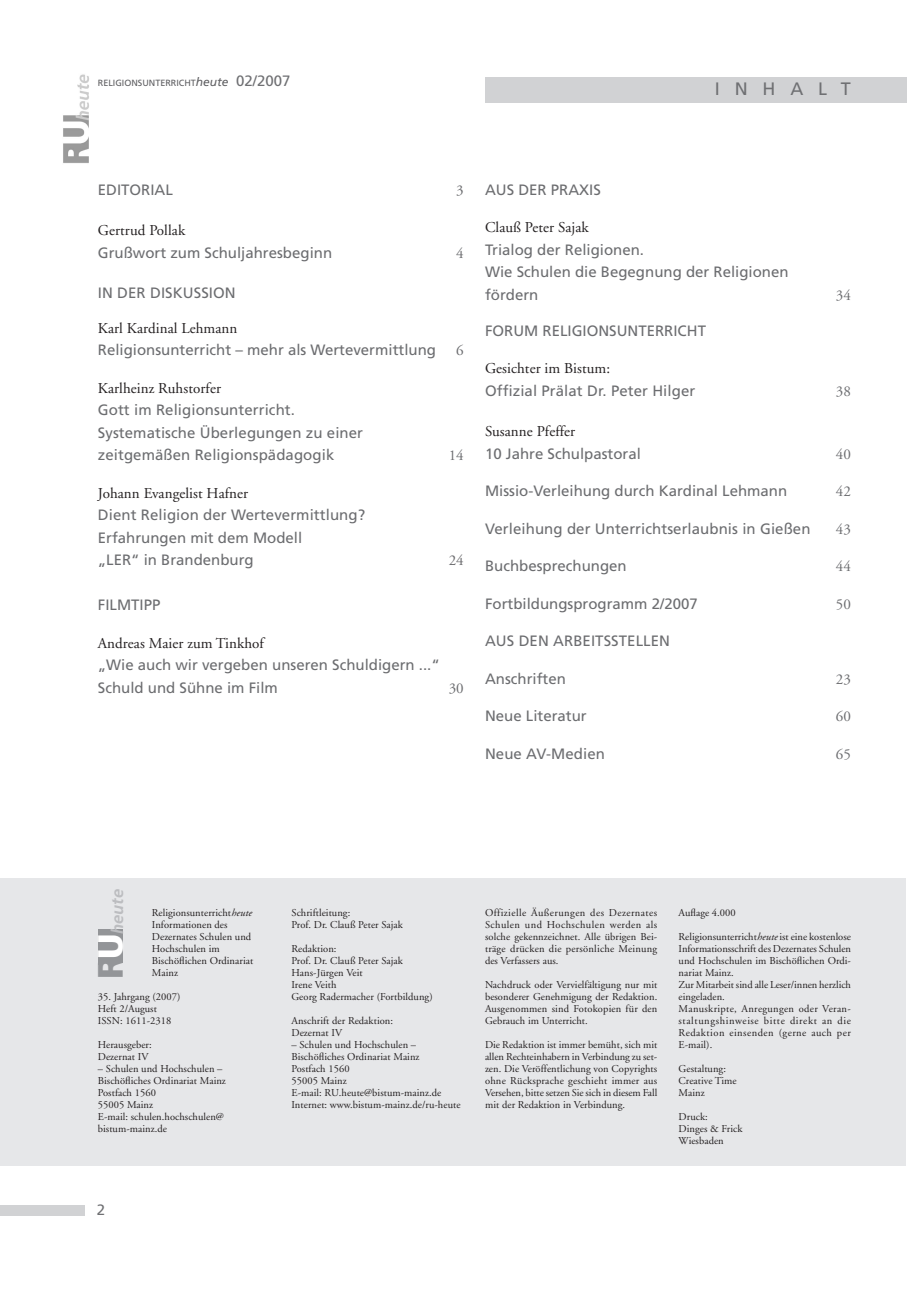
<style>
.page{position:relative;width:919px;height:1289px;background:#fff}
.page>*{position:absolute;margin:0;border:0;box-sizing:border-box;transform-origin:0 0}
.t1{font:18px "Frutiger";letter-spacing:.82em;color:#6f7073}
.t2{font:italic 700 16.5px "Frutiger";color:#bcbdc0}
.t3{font:15px/22.5px "Frutiger";color:#6c6d70}
.t4{font:15px "Adobe Garamond";letter-spacing:.005em;color:#231f20}
.t5{font:15px "Adobe Garamond";color:#6c6d70}
.t6{font:15px "Adobe Garamond";color:#6b6b6e}
.t7{font:15px "Frutiger";color:#6f7073}
.t8{font:10.5px/12px "Adobe Garamond";letter-spacing:.005em;color:#231f20}
.t9{font:9px "Frutiger";color:#5f5f62}
.s1{font-style:italic;font-size:12px}
.s2{font-size:15px;color:#6f7073}
.s3{font-weight:900;font-style:normal;font-size:35.25px;color:#939598}
.s4{font-weight:900;font-style:normal;font-size:35.25px;color:#fff}
.s5{font-style:italic}
</style>
<div class="page">
<div style="left:0;top:1205px;width:85px;height:10px;background:#d1d2d4"></div>
<img style="left:63px;top:74px;width:26px;height:89px">
<div style="left:0;top:878px;width:906px;height:287px;background:#e6e7e9"></div>
<div style="left:485px;top:77px;width:421px;height:25px;background:#d1d2d4"></div>
<div style="left:98px;top:928px;width:25px;height:34px;background:#939598"></div>
<p class="t9" style="left:98px;top:78px;width:194px">RELIGIONSUNTERRICHT<span class="s1">heute</span> <span class="s2">02/2007</span></p>
<h1 class="t1" style="left:714px;top:78px;width:137px">INHALT</h1>
<h3 class="t3" style="left:98px;top:178px;width:77px">EDITORIAL</h3>
<h3 class="t5" style="left:456px;top:182px;width:9px">3</h3>
<h3 class="t4" style="left:98px;top:222px;width:89px">Gertrud Pollak</h3>
<h3 class="t3" style="left:98px;top:241px;width:236px">Grußwort zum Schuljahresbeginn</h3>
<h3 class="t5" style="left:456px;top:245px;width:9px">4</h3>
<h3 class="t3" style="left:98px;top:282px;width:139px">IN DER DISKUSSION</h3>
<h3 class="t4" style="left:98px;top:320px;width:141px">Karl Kardinal Lehmann</h3>
<h3 class="t3" style="left:98px;top:339px;width:339px">Religionsunterricht – mehr als Wertevermittlung</h3>
<h3 class="t5" style="left:456px;top:342px;width:9px">6</h3>
<h3 class="t4" style="left:98px;top:380px;width:125px">Karlheinz Ruhstorfer</h3>
<h3 class="t3" style="left:98px;top:399px;width:267px">Gott im Religionsunterricht.<br>Systematische Überlegungen zu einer zeitgemäßen Religionspädagogik</h3>
<h3 class="t5" style="left:448px;top:447px;width:17px">14</h3>
<h3 class="t4" style="left:98px;top:485px;width:152px">Johann Evangelist Hafner</h3>
<h3 class="t3" style="left:98px;top:504px;width:269px">Dient Religion der Wertevermittlung?<br>Erfahrungen mit dem Modell<br>„LER“ in Brandenburg</h3>
<h3 class="t6" style="left:449px;top:552px;width:16px">24</h3>
<h3 class="t3" style="left:98px;top:594px;width:64px">FILMTIPP</h3>
<h3 class="t4" style="left:98px;top:635px;width:168px">Andreas Maier zum Tinkhof</h3>
<h3 class="t3" style="left:98px;top:654px;width:343px">„Wie auch wir vergeben unseren Schuldigern ...“<br>Schuld und Sühne im Film</h3>
<h3 class="t5" style="left:449px;top:680px;width:16px">30</h3>
<h3 class="t3" style="left:485px;top:178px;width:117px">AUS DER PRAXIS</h3>
<h3 class="t4" style="left:485px;top:219px;width:105px">Clauß Peter Sajak</h3>
<h3 class="t3" style="left:485px;top:238px;width:305px">Trialog der Religionen.<br>Wie Schulen die Begegnung der Religionen fördern</h3>
<h3 class="t5" style="left:835px;top:287px;width:16px">34</h3>
<h3 class="t3" style="left:485px;top:319px;width:222px">FORUM RELIGIONSUNTERRICHT</h3>
<h3 class="t4" style="left:485px;top:360px;width:127px">Gesichter im Bistum:</h3>
<h3 class="t3" style="left:485px;top:379px;width:212px">Offizial Prälat Dr. Peter Hilger</h3>
<h3 class="t5" style="left:835px;top:383px;width:17px">38</h3>
<h3 class="t4" style="left:485px;top:423px;width:92px">Susanne Pfeffer</h3>
<h3 class="t3" style="left:485px;top:442px;width:157px">10 Jahre Schulpastoral</h3>
<h3 class="t5" style="left:835px;top:446px;width:16px">40</h3>
<h3 class="t3" style="left:485px;top:480px;width:303px">Missio-Verleihung durch Kardinal Lehmann</h3>
<h3 class="t5" style="left:835px;top:483px;width:16px">42</h3>
<h3 class="t3" style="left:485px;top:517px;width:327px">Verleihung der Unterrichtserlaubnis in Gießen</h3>
<h3 class="t5" style="left:835px;top:521px;width:17px">43</h3>
<h3 class="t3" style="left:485px;top:555px;width:143px">Buchbesprechungen</h3>
<h3 class="t5" style="left:835px;top:558px;width:16px">44</h3>
<h3 class="t3" style="left:485px;top:592px;width:214px">Fortbildungsprogramm 2/2007</h3>
<h3 class="t5" style="left:835px;top:596px;width:16px">50</h3>
<h3 class="t3" style="left:485px;top:630px;width:186px">AUS DEN ARBEITSSTELLEN</h3>
<h3 class="t3" style="left:485px;top:667px;width:82px">Anschriften</h3>
<h3 class="t5" style="left:835px;top:671px;width:16px">23</h3>
<h3 class="t3" style="left:485px;top:705px;width:103px">Neue Literatur</h3>
<h3 class="t5" style="left:835px;top:708px;width:16px">60</h3>
<h3 class="t3" style="left:485px;top:742px;width:121px">Neue AV-Medien</h3>
<h3 class="t5" style="left:835px;top:746px;width:17px">65</h3>
<h2 class="t2" style="left:108px;top:978px;width:91px;rotate:-90deg"><span class="s3">R</span><span class="s4">U</span>heute</h2>
<p class="t8" style="left:152px;top:906px;width:103px">Religionsunterricht<span class="s5">heute<br></span>Informationen des<br>Dezernates Schulen und<br>Hochschulen im<br>Bischöflichen Ordinariat<br>Mainz</p>
<p class="t8" style="left:98px;top:990px;width:84px">35. Jahrgang (2007)<br>Heft 2/August<br>ISSN: 1611-2318</p>
<p class="t8" style="left:98px;top:1038px;width:55px">Herausgeber:<br>Dezernat IV</p>
<p class="t8" style="left:98px;top:1062px;width:130px">– Schulen und Hochschulen –<br>Bischöfliches Ordinariat Mainz<br>Postfach 1560<br>55005 Mainz<br>E-mail: schulen.hochschulen@ bistum-mainz.de</p>
<h3 class="t7" style="left:97px;top:1201px;width:10px">2</h3>
<p class="t8" style="left:291px;top:906px;width:113px">Schriftleitung:<br>Prof. Dr. Clauß Peter Sajak</p>
<p class="t8" style="left:291px;top:942px;width:143px">Redaktion:<br>Prof. Dr. Clauß Peter Sajak<br>Hans-Jürgen Veit<br>Irene Veith<br>Georg Radermacher (Fortbildung)</p>
<p class="t8" style="left:291px;top:1014px;width:103px">Anschrift der Redaktion:<br>Dezernat IV</p>
<p class="t8" style="left:291px;top:1038px;width:170px">– Schulen und Hochschulen –<br>Bischöfliches Ordinariat Mainz<br>Postfach 1560<br>55005 Mainz<br>E-mail: RU.heute@bistum-mainz.de<br>Internet: www.bistum-mainz.de/ru-heute</p>
<p class="t8" style="left:485px;top:906px;width:174px;text-align:justify">Offizielle Äußerungen des Dezernates Schulen und Hochschulen werden als solche gekennzeichnet. Alle übrigen Bei&shy;träge drücken die persönliche Meinung des Verfassers aus.</p>
<p class="t8" style="left:485px;top:978px;width:174px;text-align:justify">Nachdruck oder Vervielfältigung nur mit besonderer Genehmigung der Redaktion.<br>Ausgenommen sind Fotokopien für den Gebrauch im Unterricht.</p>
<p class="t8" style="left:485px;top:1038px;width:174px;text-align:justify">Die Redaktion ist immer bemüht, sich mit allen Rechteinhabern in Verbindung zu set&shy;zen. Die Veröffentlichung von Copyrights ohne Rücksprache geschieht immer aus Versehen, bitte setzen Sie sich in diesem Fall mit der Redaktion in Verbindung.</p>
<p class="t8" style="left:678px;top:906px;width:59px">Auflage 4.000</p>
<p class="t8" style="left:678px;top:930px;width:174px">Religionsunterricht<span class="s5">heute</span> ist eine kostenlose Informationsschrift des Dezernates Schulen und Hochschulen im Bischöflichen Ordi&shy;nariat Mainz.<br>Zur Mitarbeit sind alle Leser/innen herzlich eingeladen.<br>Manuskripte, Anregungen oder Veran&shy;staltungshinweise bitte direkt an die Redaktion einsenden (gerne auch per E-mail).</p>
<p class="t8" style="left:678px;top:1062px;width:59px">Gestaltung:<br>Creative Time<br>Mainz</p>
<p class="t8" style="left:678px;top:1110px;width:65px">Druck:<br>Dinges &amp; Frick<br>Wiesbaden</p>
</div>
